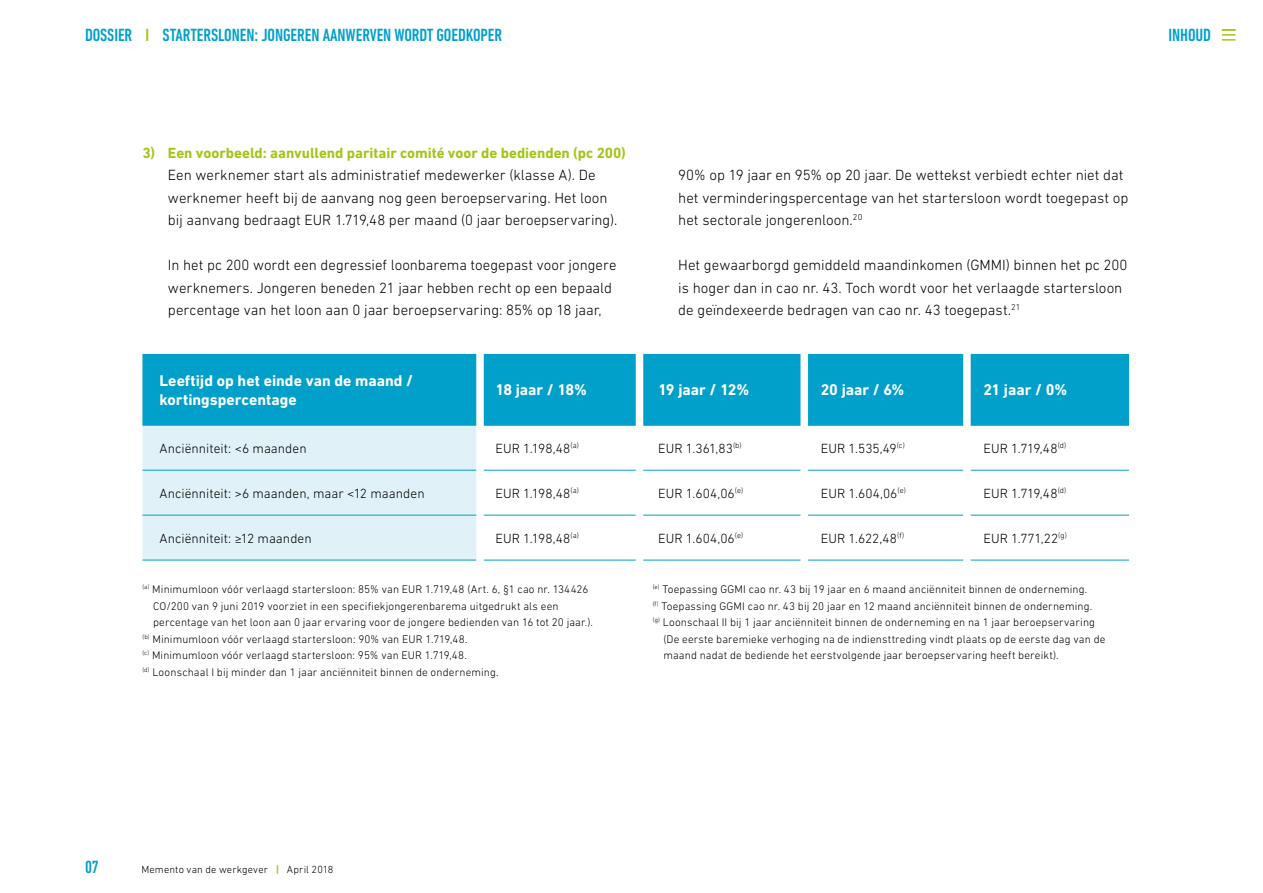
<style>
.page{position:relative;width:1263px;height:893px;background:#fff}
.page>*{position:absolute;margin:0;border:0;box-sizing:border-box;transform-origin:0 0}
.t1{font:500 condensed 18px "DIN Next LT Pro";letter-spacing:-.005em;color:#00a0cb}
.t2{font:700 15.75px/19.5px "DIN Next LT Pro";color:#fff}
.t3{font:300 15px/22.5px "DIN Next LT Pro";color:#000}
.t4{font:700 15px "DIN Next LT Pro";color:#a2c617}
.t5{font:300 13.5px "DIN Next LT Pro";letter-spacing:.005em;color:#000}
.t6{font:300 11.25px "DIN Next LT Pro";letter-spacing:.01em;color:#000}
.t7{font:300 10.5px "DIN Next LT Pro";letter-spacing:.015em;color:#000}
.s1{color:#a2c617}
.s2{font-weight:700;color:#a2c617}
</style>
<div class="page">
<svg style="left:1222px;top:29px;width:13px;height:12px"></svg>
<div style="left:142px;top:354px;width:987px;height:71px;background:#00a0cb"></div>
<div style="left:142px;top:426px;width:334px;height:134px;background:#e0f1f8"></div>
<hr style="left:142px;top:425px;width:336px;height:1px;background:#00a0cb">
<hr style="left:478px;top:425px;width:163px;height:1px;background:#00a0cb">
<hr style="left:641px;top:425px;width:163px;height:1px;background:#00a0cb">
<hr style="left:804px;top:425px;width:162px;height:1px;background:#00a0cb">
<hr style="left:966px;top:425px;width:163px;height:1px;background:#00a0cb">
<hr style="left:142px;top:470px;width:336px;height:1px;background:#00a0cb">
<hr style="left:478px;top:470px;width:163px;height:1px;background:#00a0cb">
<hr style="left:641px;top:470px;width:163px;height:1px;background:#00a0cb">
<hr style="left:804px;top:470px;width:162px;height:1px;background:#00a0cb">
<hr style="left:966px;top:470px;width:163px;height:1px;background:#00a0cb">
<hr style="left:142px;top:515px;width:336px;height:1px;background:#00a0cb">
<hr style="left:478px;top:515px;width:163px;height:1px;background:#00a0cb">
<hr style="left:641px;top:515px;width:163px;height:1px;background:#00a0cb">
<hr style="left:804px;top:515px;width:162px;height:1px;background:#00a0cb">
<hr style="left:966px;top:515px;width:163px;height:1px;background:#00a0cb">
<hr style="left:142px;top:560px;width:336px;height:1px;background:#00a0cb">
<hr style="left:478px;top:560px;width:163px;height:1px;background:#00a0cb">
<hr style="left:641px;top:560px;width:163px;height:1px;background:#00a0cb">
<hr style="left:804px;top:560px;width:162px;height:1px;background:#00a0cb">
<hr style="left:966px;top:560px;width:163px;height:1px;background:#00a0cb">
<div style="left:963px;top:341px;width:8px;height:244px;background:#fff"></div>
<div style="left:800px;top:341px;width:8px;height:244px;background:#fff"></div>
<div style="left:476px;top:341px;width:8px;height:244px;background:#fff"></div>
<div style="left:636px;top:341px;width:7px;height:244px;background:#fff"></div>
<h1 class="t1" style="left:85px;top:25px;width:419px">DOSSIER <span class="s1">I</span> STARTERSLONEN: JONGEREN AANWERVEN WORDT GOEDKOPER</h1>
<h1 class="t1" style="left:1168px;top:25px;width:44px">INHOUD</h1>
<h3 class="t4" style="left:142px;top:144px;width:485px">3) Een voorbeeld: aanvullend paritair comité voor de bedienden (pc 200)</h3>
<h3 class="t3" style="left:168px;top:163px;width:451px">Een werknemer start als administratief medewerker (klasse A). De werknemer heeft bij de aanvang nog geen beroepservaring. Het loon bij aanvang bedraagt EUR 1.719,48 per maand (0 jaar beroepservaring).</h3>
<h3 class="t3" style="left:168px;top:253px;width:450px">In het pc 200 wordt een degressief loonbarema toegepast voor jongere werknemers. Jongeren beneden 21 jaar hebben recht op een bepaald percentage van het loon aan 0 jaar beroepservaring: 85% op 18 jaar,</h3>
<h3 class="t3" style="left:678px;top:163px;width:452px">90% op 19 jaar en 95% op 20 jaar. De wettekst verbiedt echter niet dat het verminderingspercentage van het startersloon wordt toegepast op het sectorale jongerenloon.<sup>20</sup></h3>
<h3 class="t3" style="left:678px;top:253px;width:451px">Het gewaarborgd gemiddeld maandinkomen (GMMI) binnen het pc 200 is hoger dan in cao nr. 43. Toch wordt voor het verlaagde startersloon de geïndexeerde bedragen van cao nr. 43 toegepast.<sup>21</sup></h3>
<h2 class="t2" style="left:159px;top:371px;width:255px">Leeftijd op het einde van de maand / kortingspercentage</h2>
<h2 class="t2" style="left:495px;top:380px;width:93px">18 jaar / 18%</h2>
<h2 class="t2" style="left:658px;top:380px;width:93px">19 jaar / 12%</h2>
<h2 class="t2" style="left:821px;top:380px;width:85px">20 jaar / 6%</h2>
<h2 class="t2" style="left:983px;top:380px;width:85px">21 jaar / 0%</h2>
<p class="t5" style="left:159px;top:440px;width:149px">Anciënniteit: &lt;6 maanden</p>
<p class="t5" style="left:495px;top:440px;width:85px">EUR 1.198,48<sup>(a)</sup></p>
<p class="t5" style="left:658px;top:440px;width:85px">EUR 1.361,83<sup>(b)</sup></p>
<p class="t5" style="left:821px;top:440px;width:86px">EUR 1.535,49<sup>(c)</sup></p>
<p class="t5" style="left:983px;top:440px;width:84px">EUR 1.719,48<sup>(d)</sup></p>
<p class="t5" style="left:159px;top:485px;width:267px">Anciënniteit: &gt;6 maanden, maar &lt;12 maanden</p>
<p class="t5" style="left:495px;top:485px;width:85px">EUR 1.198,48<sup>(a)</sup></p>
<p class="t5" style="left:658px;top:485px;width:87px">EUR 1.604,06<sup>(e)</sup></p>
<p class="t5" style="left:821px;top:485px;width:87px">EUR 1.604,06<sup>(e)</sup></p>
<p class="t5" style="left:983px;top:485px;width:84px">EUR 1.719,48<sup>(d)</sup></p>
<p class="t5" style="left:159px;top:530px;width:154px">Anciënniteit: ≥12 maanden</p>
<p class="t5" style="left:495px;top:530px;width:85px">EUR 1.198,48<sup>(a)</sup></p>
<p class="t5" style="left:658px;top:530px;width:87px">EUR 1.604,06<sup>(e)</sup></p>
<p class="t5" style="left:821px;top:530px;width:85px">EUR 1.622,48<sup>(f)</sup></p>
<p class="t5" style="left:983px;top:530px;width:85px">EUR 1.771,22<sup>(g)</sup></p>
<p class="t6" style="left:142px;top:583px;width:447px"><sup>(a)</sup> Minimumloon vóór verlaagd startersloon: 85% van EUR 1.719,48 (Art. 6, §1 cao nr. 134426</p>
<p class="t6" style="left:153px;top:599px;width:407px">CO/200 van 9 juni 2019 voorziet in een specifiekjongerenbarema uitgedrukt als een</p>
<p class="t6" style="left:153px;top:616px;width:441px">percentage van het loon aan 0 jaar ervaring voor de jongere bedienden van 16 tot 20 jaar.).</p>
<p class="t6" style="left:142px;top:632px;width:327px"><sup>(b)</sup> Minimumloon vóór verlaagd startersloon: 90% van EUR 1.719,48.</p>
<p class="t6" style="left:142px;top:649px;width:326px"><sup>(c)</sup> Minimumloon vóór verlaagd startersloon: 95% van EUR 1.719,48.</p>
<p class="t6" style="left:142px;top:665px;width:358px"><sup>(d)</sup> Loonschaal I bij minder dan 1 jaar anciënniteit binnen de onderneming.</p>
<p class="t6" style="left:653px;top:583px;width:436px"><sup>(e)</sup> Toepassing GGMI cao nr. 43 bij 19 jaar en 6 maand anciënniteit binnen de onderneming.</p>
<p class="t6" style="left:653px;top:599px;width:441px"><sup>(f)</sup> Toepassing GGMI cao nr. 43 bij 20 jaar en 12 maand anciënniteit binnen de onderneming.</p>
<p class="t6" style="left:653px;top:616px;width:444px"><sup>(g)</sup> Loonschaal II bij 1 jaar anciënniteit binnen de onderneming en na 1 jaar beroepservaring</p>
<p class="t6" style="left:663px;top:632px;width:444px">(De eerste baremieke verhoging na de indiensttreding vindt plaats op de eerste dag van de</p>
<p class="t6" style="left:663px;top:649px;width:397px">maand nadat de bediende het eerstvolgende jaar beroepservaring heeft bereikt).</p>
<h1 class="t1" style="left:85px;top:857px;width:15px">07</h1>
<p class="t7" style="left:141px;top:863px;width:194px">Memento van de werkgever <span class="s2">|</span> April 2018</p>
</div>
